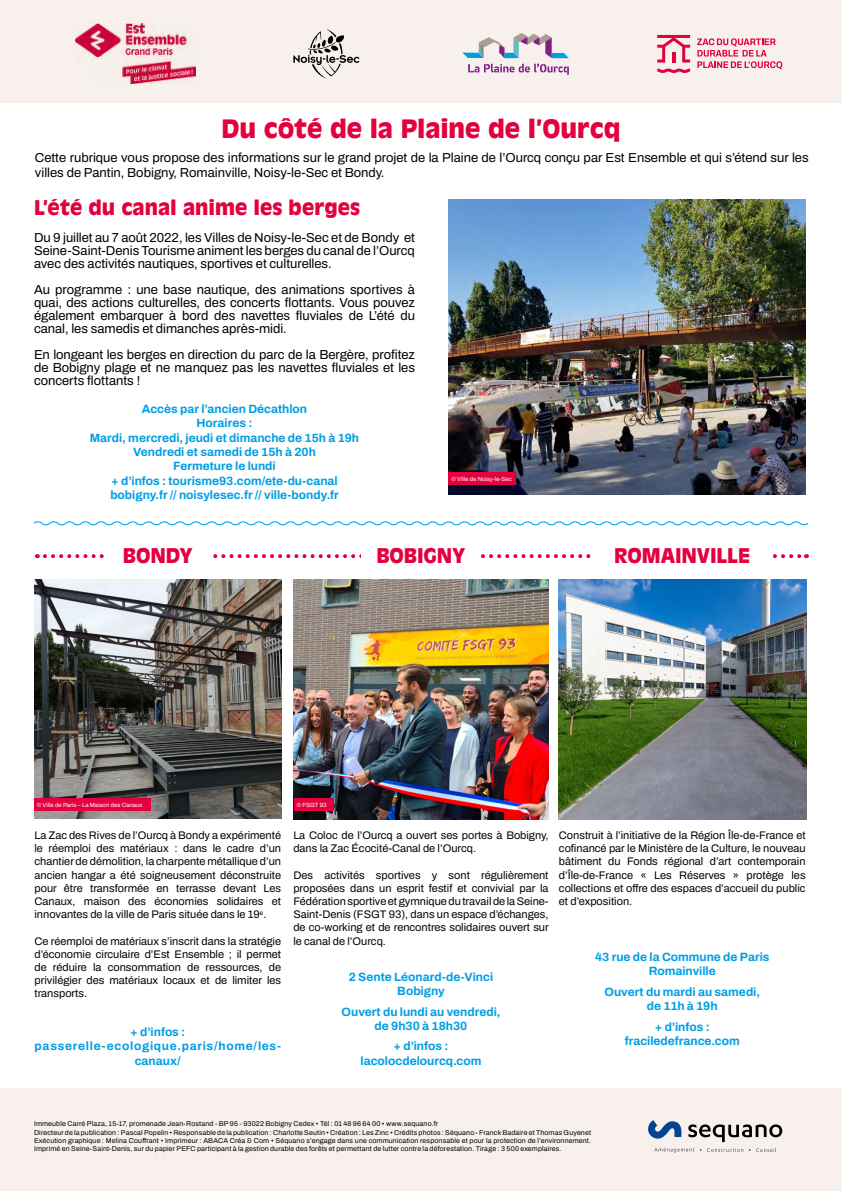
<style>
.page{position:relative;width:842px;height:1191px;background:#fff}
.page>*{position:absolute;margin:0;border:0;box-sizing:border-box;transform-origin:0 0}
.t1{font:900 25px "Antique Olive Std";color:#e4003f}
.t2{font:900 20px "Antique Olive Std";letter-spacing:-.005em;color:#e4003f}
.t3{font:600 13px/13px "Archivo";color:#000;text-align:justify}
.t4{font:700 12px/14.4px "Archivo";color:#009ee3;text-align:center}
.t5{font:700 12px/14.4px "Archivo";letter-spacing:.06em;color:#009ee3;text-align:center}
.t6{font:600 11px/13.2px "Archivo";color:#000;text-align:justify}
.t7{font:600 7px/8.4px "Archivo";letter-spacing:.02em;color:#000}
.t8{font:600 6px "Archivo";color:#fff}
</style>
<div class="page">
<img style="left:294px;top:579px;width:254px;height:240px">
<img style="left:34px;top:579px;width:248px;height:239px">
<div style="left:34px;top:799px;width:116px;height:12px;background:#e4003f"></div>
<img style="left:558px;top:579px;width:248px;height:240px">
<div style="left:294px;top:799px;width:40px;height:12px;background:#e4003f"></div>
<img style="left:449px;top:200px;width:357px;height:295px">
<div style="left:449px;top:472px;width:67px;height:13px;background:#e4003f"></div>
<svg style="left:45px;top:554px;width:762px;height:4px"></svg>
<div style="left:361px;top:545px;width:120px;height:20px;background:#fff"></div>
<div style="left:106px;top:545px;width:104px;height:20px;background:#fff"></div>
<div style="left:594px;top:545px;width:177px;height:20px;background:#fff"></div>
<svg style="left:33px;top:521px;width:776px;height:5px"></svg>
<div style="left:0;top:0;width:842px;height:103px;background:#f7f0ed"></div>
<svg style="left:462px;top:33px;width:107px;height:25px"></svg>
<svg style="left:468px;top:64px;width:101px;height:11px"></svg>
<svg style="left:657px;top:69px;width:33px;height:4px"></svg>
<svg style="left:657px;top:35px;width:33px;height:27px"></svg>
<svg style="left:697px;top:38px;width:85px;height:31px"></svg>
<img style="left:75px;top:24px;width:120px;height:60px">
<svg style="left:293px;top:29px;width:66px;height:49px"></svg>
<div style="left:0;top:1088px;width:842px;height:103px;background:#f7f0ed"></div>
<svg style="left:648px;top:1120px;width:134px;height:32px"></svg>
<h1 class="t1" style="left:221px;top:114px;width:401px">Du côté de la Plaine de l’Ourcq</h1>
<p class="t3" style="left:35px;top:149px;width:775px;line-height:15.6px">Cette rubrique vous propose des informations sur le grand projet de la Plaine de l’Ourcq conçu par Est Ensemble et qui s’étend sur les villes de Pantin, Bobigny, Romainville, Noisy-le-Sec et Bondy.</p>
<h2 class="t2" style="left:34px;top:196px;width:328px">L’été du canal anime les berges</h2>
<p class="t3" style="left:34px;top:231px;width:382px">Du 9 juillet au 7 août 2022, les Villes de Noisy-le-Sec et de Bondy et Seine-Saint-Denis Tourisme animent les berges du canal de l’Ourcq avec des activités nautiques, sportives et culturelles.</p>
<p class="t3" style="left:34px;top:283px;width:382px">Au programme : une base nautique, des animations sportives à quai, des actions culturelles, des concerts flottants. Vous pouvez également embarquer à bord des navettes fluviales de L’été du canal, les samedis et dimanches après-midi.</p>
<p class="t3" style="left:34px;top:348px;width:382px">En longeant les berges en direction du parc de la Bergère, profitez de Bobigny plage et ne manquez pas les navettes fluviales et les concerts flottants !</p>
<p class="t4" style="left:90px;top:401px;width:271px">Accès par l’ancien Décathlon<br>Horaires :<br>Mardi, mercredi, jeudi et dimanche de 15h à 19h<br>Vendredi et samedi de 15h à 20h<br>Fermeture le lundi<br>+ d’infos : tourisme93.com/ete-du-canal bobigny.fr // noisylesec.fr // ville-bondy.fr</p>
<p class="t8" style="left:451px;top:474px;width:62px">© Ville de Noisy-le-Sec</p>
<h2 class="t2" style="left:123px;top:544px;width:72px">BONDY</h2>
<h2 class="t2" style="left:614px;top:544px;width:138px">ROMAINVILLE</h2>
<h2 class="t2" style="left:376px;top:544px;width:91px">BOBIGNY</h2>
<p class="t8" style="left:37px;top:800px;width:107px">© Ville de Paris – La Maison des Canaux</p>
<p class="t8" style="left:297px;top:800px;width:32px">© FSGT 93</p>
<p class="t6" style="left:34px;top:828px;width:248px">La Zac des Rives de l’Ourcq à Bondy a expérimenté le réemploi des matériaux : dans le cadre d’un chantier de démolition, la charpente métallique d’un ancien hangar a été soigneusement déconstruite pour être transformée en terrasse devant Les Canaux, maison des économies solidaires et innovantes de la ville de Paris située dans le 19<sup>e</sup>.</p>
<p class="t6" style="left:34px;top:934px;width:248px">Ce réemploi de matériaux s’inscrit dans la stratégie d’économie circulaire d’Est Ensemble ; il permet de réduire la consommation de ressources, de privilégier des matériaux locaux et de limiter les transports.</p>
<p class="t5" style="left:34px;top:1024px;width:248px">+ d’infos : passerelle-ecologique.paris/home/les&shy;canaux/</p>
<p class="t6" style="left:293px;top:828px;width:257px">La Coloc de l’Ourcq a ouvert ses portes à Bobigny, dans la Zac Écocité-Canal de l’Ourcq.</p>
<p class="t6" style="left:293px;top:868px;width:257px">Des activités sportives y sont régulièrement proposées dans un esprit festif et convivial par la Fédération sportive et gymnique du travail de la Seine-Saint-Denis (FSGT 93), dans un espace d’échanges, de co-working et de rencontres solidaires ouvert sur le canal de l’Ourcq.</p>
<p class="t4" style="left:349px;top:969px;width:146px">2 Sente Léonard-de-Vinci<br>Bobigny</p>
<p class="t4" style="left:341px;top:1004px;width:160px">Ouvert du lundi au vendredi, de 9h30 à 18h30</p>
<p class="t4" style="left:361px;top:1039px;width:122px">+ d’infos : lacolocdelourcq.com</p>
<p class="t6" style="left:559px;top:828px;width:248px">Construit à l’initiative de la Région Île-de-France et cofinancé par le Ministère de la Culture, le nouveau bâtiment du Fonds régional d’art contemporain d’Île-de-France « Les Réserves » protège les collections et offre des espaces d’accueil du public et d’exposition.</p>
<p class="t4" style="left:595px;top:949px;width:176px">43 rue de la Commune de Paris<br>Romainville</p>
<p class="t4" style="left:604px;top:984px;width:157px">Ouvert du mardi au samedi, de 11h à 19h</p>
<p class="t4" style="left:625px;top:1019px;width:117px">+ d’infos : fraciledefrance.com</p>
<p class="t7" style="left:34px;top:1119px;width:559px">Immeuble Carré Plaza, 15-17, promenade Jean-Rostand - BP 95 - 93022 Bobigny Cedex • Tél : 01 48 96 64 00 • www.sequano.fr<br>Directeur de la publication : Pascal Popelin • Responsable de la publication : Charlotte Seutin • Création : Les Zinc • Crédits photos : Séquano - Franck Badaire et Thomas Guyenet Exécution graphique : Melina Couffrant • Imprimeur : ABACA Créa &amp; Com • Séquano s’engage dans une communication responsable et pour la protection de l’environnement.<br>Imprimé en Seine-Saint-Denis, sur du papier PEFC participant à la gestion durable des forêts et permettant de lutter contre la déforestation. Tirage : 3 500 exemplaires.</p>
</div>
